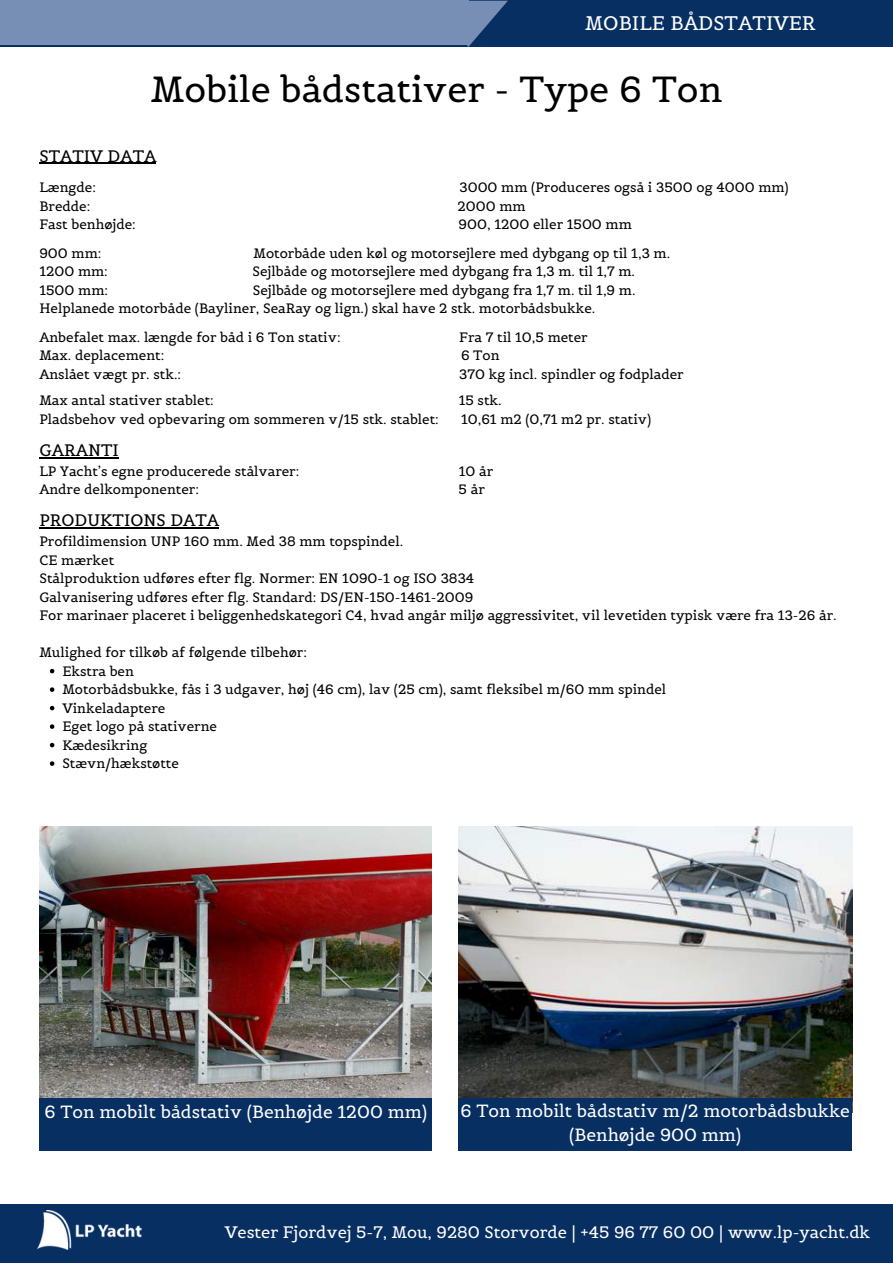
<style>
.page{position:relative;width:893px;height:1264px;background:#fff}
.page>*{position:absolute;margin:0;border:0;box-sizing:border-box;transform-origin:0 0}
.t1{font:36px "Belgrano";color:#000}
.t2{font:19.5px "Belgrano";color:#fff}
.t3{font:17.55px/23.5px "Belgrano";color:#fff;text-align:center}
.t4{font:16.5px "Belgrano";color:#fff}
.t5{font:16.5px "Belgrano";color:#000}
.t6{font:13.5px/18.5px "Belgrano";color:#000}
</style>
<div class="page">
<div style="left:0;top:0;width:892px;height:47px;background:#082f62"></div>
<div style="left:0;top:1203px;width:892px;height:59px;background:#082f62"></div>
<img style="left:37px;top:1210px;width:105px;height:39px">
<svg style="left:467px;top:1px;width:41px;height:46px"></svg>
<div style="left:0;top:1px;width:468px;height:44px;background:#778fb4"></div>
<img style="left:458px;top:826px;width:394px;height:286px">
<svg style="left:50px;top:669px;width:4px;height:4px"></svg>
<svg style="left:50px;top:687px;width:4px;height:5px"></svg>
<svg style="left:50px;top:706px;width:4px;height:4px"></svg>
<svg style="left:50px;top:724px;width:4px;height:5px"></svg>
<svg style="left:50px;top:742px;width:4px;height:5px"></svg>
<svg style="left:50px;top:761px;width:4px;height:4px"></svg>
<hr style="left:39px;top:162px;width:117px;height:2px;background:#000">
<hr style="left:39px;top:457px;width:80px;height:1px;background:#000">
<hr style="left:39px;top:527px;width:180px;height:2px;background:#000">
<div style="left:458px;top:1098px;width:393px;height:52px;background:#082f62"></div>
<img style="left:39px;top:826px;width:393px;height:272px">
<div style="left:39px;top:1098px;width:393px;height:52px;background:#082f62"></div>
<h2 class="t2" style="left:585px;top:10px;width:232px">MOBILE BÅDSTATIVER</h2>
<h1 class="t1" style="left:151px;top:66px;width:573px">Mobile bådstativer - Type 6 Ton</h1>
<p class="t5" style="left:39px;top:145px;width:118px">STATIV DATA</p>
<p class="t6" style="left:39px;top:178px;width:58px">Længde:</p>
<p class="t6" style="left:459px;top:178px;width:331px">3000 mm (Produceres også i 3500 og 4000 mm)</p>
<p class="t6" style="left:39px;top:196px;width:52px">Bredde:</p>
<p class="t6" style="left:457px;top:196px;width:70px">2000 mm</p>
<p class="t6" style="left:39px;top:215px;width:98px">Fast benhøjde:</p>
<p class="t6" style="left:458px;top:215px;width:175px">900, 1200 eller 1500 mm</p>
<p class="t6" style="left:39px;top:243px;width:63px">900 mm:</p>
<p class="t6" style="left:253px;top:243px;width:418px">Motorbåde uden køl og motorsejlere med dybgang op til 1,3 m.</p>
<p class="t6" style="left:39px;top:262px;width:70px">1200 mm:</p>
<p class="t6" style="left:252px;top:262px;width:384px">Sejlbåde og motorsejlere med dybgang fra 1,3 m. til 1,7 m.</p>
<p class="t6" style="left:39px;top:280px;width:70px">1500 mm:</p>
<p class="t6" style="left:39px;top:280px;width:597px;text-indent:213px">Sejlbåde og motorsejlere med dybgang fra 1,7 m. til 1,9 m.<br>Helplanede motorbåde (Bayliner, SeaRay og lign.) skal have 2 stk. motorbådsbukke.</p>
<p class="t6" style="left:39px;top:328px;width:302px">Anbefalet max. længde for båd i 6 Ton stativ:</p>
<p class="t6" style="left:459px;top:328px;width:130px">Fra 7 til 10,5 meter</p>
<p class="t6" style="left:39px;top:346px;width:126px">Max. deplacement:</p>
<p class="t6" style="left:461px;top:346px;width:40px">6 Ton</p>
<p class="t6" style="left:39px;top:365px;width:143px">Anslået vægt pr. stk.:</p>
<p class="t6" style="left:459px;top:365px;width:226px">370 kg incl. spindler og fodplader</p>
<p class="t6" style="left:39px;top:391px;width:176px">Max antal stativer stablet:</p>
<p class="t6" style="left:458px;top:391px;width:44px">15 stk.</p>
<p class="t6" style="left:39px;top:410px;width:401px">Pladsbehov ved opbevaring om sommeren v/15 stk. stablet:</p>
<p class="t6" style="left:461px;top:410px;width:192px">10,61 m2 (0,71 m2 pr. stativ)</p>
<p class="t5" style="left:39px;top:439px;width:81px">GARANTI</p>
<p class="t6" style="left:39px;top:462px;width:261px">LP Yacht’s egne producerede stålvarer:</p>
<p class="t6" style="left:459px;top:462px;width:36px">10 år</p>
<p class="t6" style="left:39px;top:480px;width:161px">Andre delkomponenter:</p>
<p class="t6" style="left:458px;top:480px;width:28px">5 år</p>
<p class="t5" style="left:39px;top:510px;width:181px">PRODUKTIONS DATA</p>
<p class="t6" style="left:39px;top:532px;width:798px">Profildimension UNP 160 mm. Med 38 mm topspindel.<br>CE mærket<br>Stålproduktion udføres efter flg. Normer: EN 1090-1 og ISO 3834<br>Galvanisering udføres efter flg. Standard: DS/EN-150-1461-2009<br>For marinaer placeret i beliggenhedskategori C4, hvad angår miljø aggressivitet, vil levetiden typisk være fra 13-26 år.</p>
<p class="t6" style="left:39px;top:643px;width:269px">Mulighed for tilkøb af følgende tilbehør:</p>
<p class="t6" style="left:62px;top:662px;width:605px">Ekstra ben<br>Motorbådsbukke, fås i 3 udgaver, høj (46 cm), lav (25 cm), samt fleksibel m/60 mm spindel<br>Vinkeladaptere<br>Eget logo på stativerne<br>Kædesikring<br>Stævn/hækstøtte</p>
<p class="t3" style="left:45px;top:1099px;width:384px">6 Ton mobilt bådstativ (Benhøjde 1200 mm)</p>
<p class="t3" style="left:460px;top:1099px;width:391px">6 Ton mobilt bådstativ m/2 motorbådsbukke (Benhøjde 900 mm)</p>
<p class="t4" style="left:225px;top:1221px;width:646px">Vester Fjordvej 5-7, Mou, 9280 Storvorde | +45 96 77 60 00 | www.lp-yacht.dk</p>
</div>
